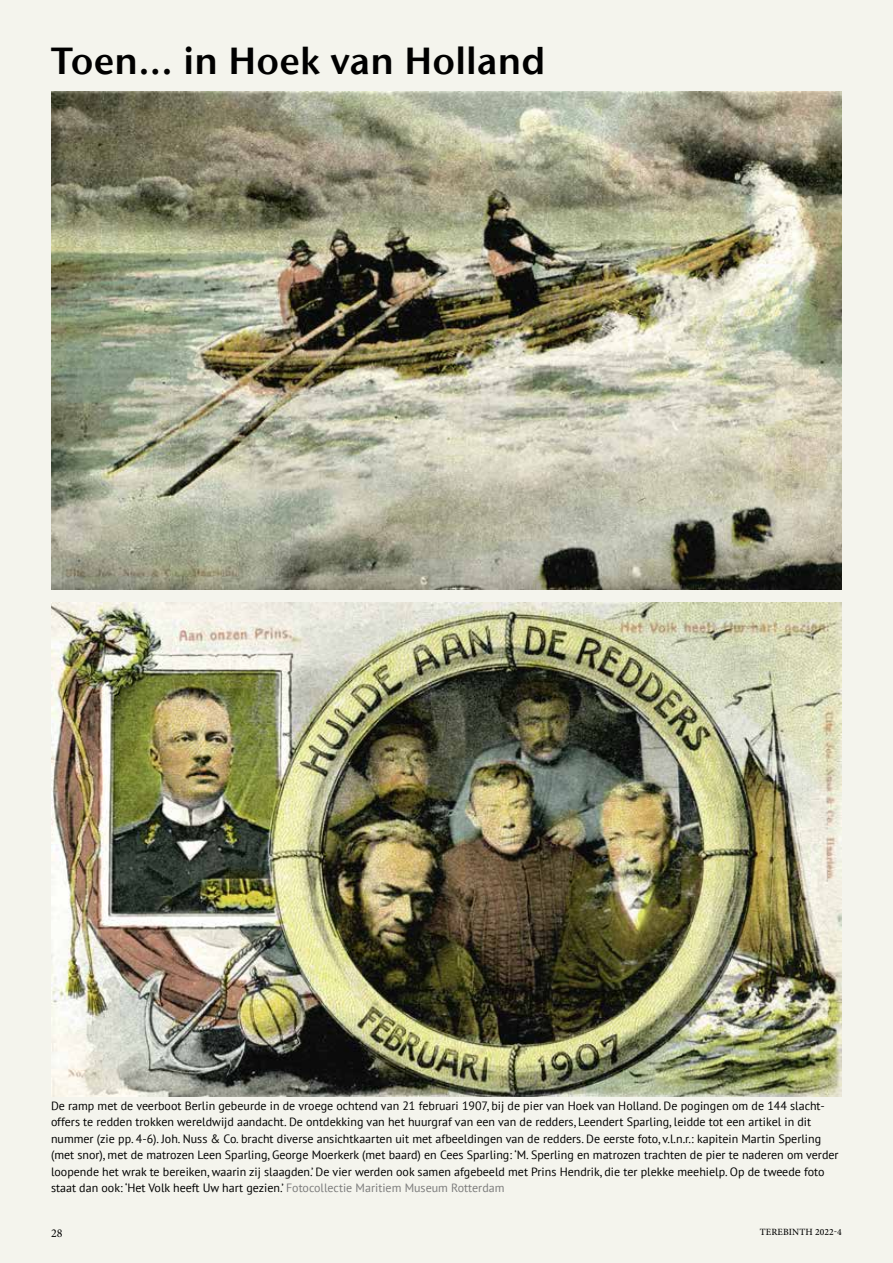
<style>
.page{position:relative;width:893px;height:1263px;background:#f4f4ed}
.page>*{position:absolute;margin:0;border:0;box-sizing:border-box;transform-origin:0 0}
.t1{font:37.5px "Stone Sans ITC Semi";letter-spacing:.005em;color:#000}
.t2{font:12px/16.5px "PT Sans";color:#000}
.t3{font:12px "Minion Pro";color:#000}
.t4{font:500 9.6px "Minion Pro";letter-spacing:.01em;color:#000}
.s1{color:#7c7c7c}
</style>
<div class="page">
<img style="left:51px;top:92px;width:791px;height:498px">
<img style="left:51px;top:602px;width:791px;height:494px">
<h1 class="t1" style="left:51px;top:37px;width:496px">Toen... in Hoek van Holland</h1>
<p class="t2" style="left:51px;top:1097px;width:789px">De ramp met de veerboot Berlin gebeurde in de vroege ochtend van 21 februari 1907, bij de pier van Hoek van Holland. De pogingen om de 144 slacht&shy;offers te redden trokken wereldwijd aandacht. De ontdekking van het huurgraf van een van de redders, Leendert Sparling, leidde tot een artikel in dit nummer (zie pp. 4-6). Joh. Nuss &amp; Co. bracht diverse ansichtkaarten uit met afbeeldingen van de redders. De eerste foto, v.l.n.r.: kapitein Martin Sperling (met snor), met de matrozen Leen Sparling, George Moerkerk (met baard) en Cees Sparling: ‘M. Sperling en matrozen trachten de pier te naderen om verder loopende het wrak te bereiken, waarin zij slaagden.’ De vier werden ook samen afgebeeld met Prins Hendrik, die ter plekke meehielp. Op de tweede foto staat dan ook: ‘Het Volk heeft Uw hart gezien.’ <span class="s1">Fotocollectie Maritiem Museum Rotterdam</span></p>
<p class="t3" style="left:51px;top:1225px;width:13px">28</p>
<p class="t4" style="left:760px;top:1225px;width:83px">TEREBINTH 2022-4</p>
</div>
